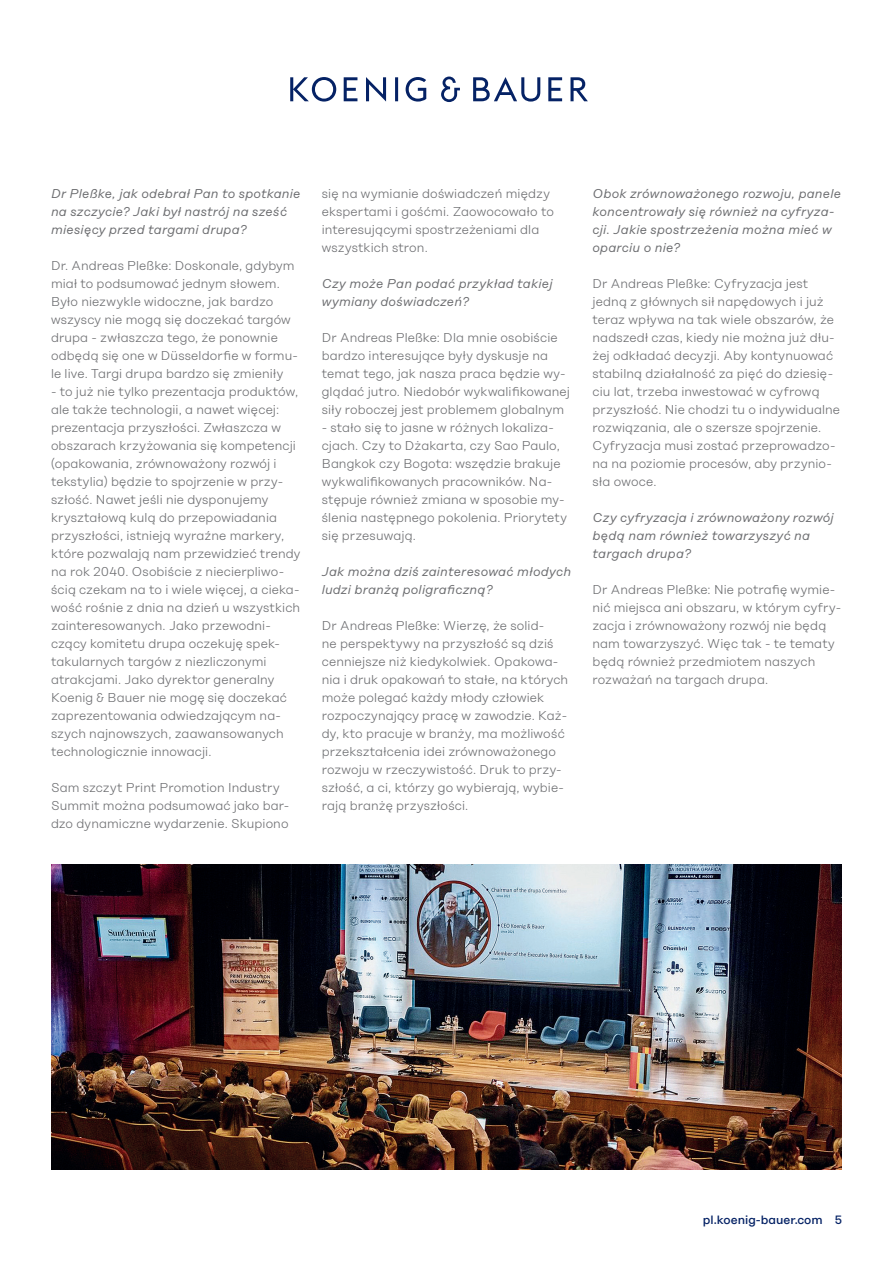
<style>
.page{position:relative;width:893px;height:1263px;background:#fff}
.page>*{position:absolute;margin:0;border:0;box-sizing:border-box;transform-origin:0 0}
.t1{font:300 12.75px/18px "Koenig&Bauer Type Headline";letter-spacing:.01em;color:#6c6d70}
.t2{font:italic 12.75px/18px "Koenig&Bauer Type Headline";letter-spacing:.015em;color:#6c6d70}
.t3{font:500 12px "Koenig&Bauer Type Headline";color:#052265}
</style>
<div class="page">
<svg style="left:290px;top:77px;width:298px;height:25px"></svg>
<img style="left:51px;top:864px;width:791px;height:306px">
<p class="t2" style="left:51px;top:185px;width:251px">Dr Pleßke, jak odebrał Pan to spotkanie na szczycie? Jaki był nastrój na sześć miesięcy przed targami drupa?</p>
<p class="t1" style="left:51px;top:257px;width:248px">Dr. Andreas Pleßke: Doskonale, gdybym miał to podsumować jednym słowem.<br>Było niezwykle widoczne, jak bardzo wszyscy nie mogą się doczekać targów drupa - zwłaszcza tego, że ponownie odbędą się one w Düsseldorfie w formu&shy;le live. Targi drupa bardzo się zmieniły</p>
<p class="t1" style="left:51px;top:383px;width:251px">- to już nie tylko prezentacja produktów, ale także technologii, a nawet więcej: prezentacja przyszłości. Zwłaszcza w obszarach krzyżowania się kompetencji (opakowania, zrównoważony rozwój i tekstylia) będzie to spojrzenie w przy&shy;szłość. Nawet jeśli nie dysponujemy kryształową kulą do przepowiadania przyszłości, istnieją wyraźne markery, które pozwalają nam przewidzieć trendy na rok 2040. Osobiście z niecierpliwo&shy;ścią czekam na to i wiele więcej, a cieka&shy;wość rośnie z dnia na dzień u wszystkich zainteresowanych. Jako przewodni&shy;czący komitetu drupa oczekuję spek&shy;takularnych targów z niezliczonymi atrakcjami. Jako dyrektor generalny Koenig &amp; Bauer nie mogę się doczekać zaprezentowania odwiedzającym na&shy;szych najnowszych, zaawansowanych technologicznie innowacji.</p>
<p class="t1" style="left:51px;top:779px;width:240px">Sam szczyt Print Promotion Industry<br>Summit można podsumować jako bar&shy;dzo dynamiczne wydarzenie. Skupiono</p>
<p class="t1" style="left:322px;top:185px;width:234px">się na wymianie doświadczeń między ekspertami i gośćmi. Zaowocowało to interesującymi spostrzeżeniami dla wszystkich stron.</p>
<p class="t2" style="left:322px;top:275px;width:232px">Czy może Pan podać przykład takiej wymiany doświadczeń?</p>
<p class="t1" style="left:322px;top:329px;width:250px">Dr Andreas Pleßke: Dla mnie osobiście bardzo interesujące były dyskusje na temat tego, jak nasza praca będzie wy&shy;glądać jutro. Niedobór wykwalifikowanej siły roboczej jest problemem globalnym</p>
<p class="t1" style="left:322px;top:419px;width:247px">- stało się to jasne w różnych lokaliza&shy;cjach. Czy to Dżakarta, czy Sao Paulo, Bangkok czy Bogota: wszędzie brakuje wykwalifikowanych pracowników. Na&shy;stępuje również zmiana w sposobie my&shy;ślenia następnego pokolenia. Priorytety się przesuwają.</p>
<p class="t2" style="left:322px;top:563px;width:251px">Jak można dziś zainteresować młodych ludzi branżą poligraficzną?</p>
<p class="t1" style="left:322px;top:617px;width:248px">Dr Andreas Pleßke: Wierzę, że solid-<br>ne perspektywy na przyszłość są dziś cenniejsze niż kiedykolwiek. Opakowa&shy;nia i druk opakowań to stałe, na których może polegać każdy młody człowiek rozpoczynający pracę w zawodzie. Każ&shy;dy, kto pracuje w branży, ma możliwość przekształcenia idei zrównoważonego rozwoju w rzeczywistość. Druk to przy&shy;szłość, a ci, którzy go wybierają, wybie&shy;rają branżę przyszłości.</p>
<p class="t2" style="left:592px;top:185px;width:250px">Obok zrównoważonego rozwoju, panele koncentrowały się również na cyfryza&shy;cji. Jakie spostrzeżenia można mieć w oparciu o nie?</p>
<p class="t1" style="left:592px;top:275px;width:249px">Dr Andreas Pleßke: Cyfryzacja jest jedną z głównych sił napędowych i już teraz wpływa na tak wiele obszarów, że nadszedł czas, kiedy nie można już dłu&shy;żej odkładać decyzji. Aby kontynuować stabilną działalność za pięć do dziesię&shy;ciu lat, trzeba inwestować w cyfrową przyszłość. Nie chodzi tu o indywidualne rozwiązania, ale o szersze spojrzenie.<br>Cyfryzacja musi zostać przeprowadzo&shy;na na poziomie procesów, aby przynio&shy;sła owoce.</p>
<p class="t2" style="left:592px;top:509px;width:243px">Czy cyfryzacja i zrównoważony rozwój będą nam również towarzyszyć na targach drupa?</p>
<p class="t1" style="left:592px;top:581px;width:250px">Dr Andreas Pleßke: Nie potrafię wymie&shy;nić miejsca ani obszaru, w którym cyfry&shy;zacja i zrównoważony rozwój nie będą nam towarzyszyć. Więc tak - te tematy będą również przedmiotem naszych rozważań na targach drupa.</p>
<p class="t3" style="left:703px;top:1213px;width:141px">pl.koenig-bauer.com 5</p>
</div>
